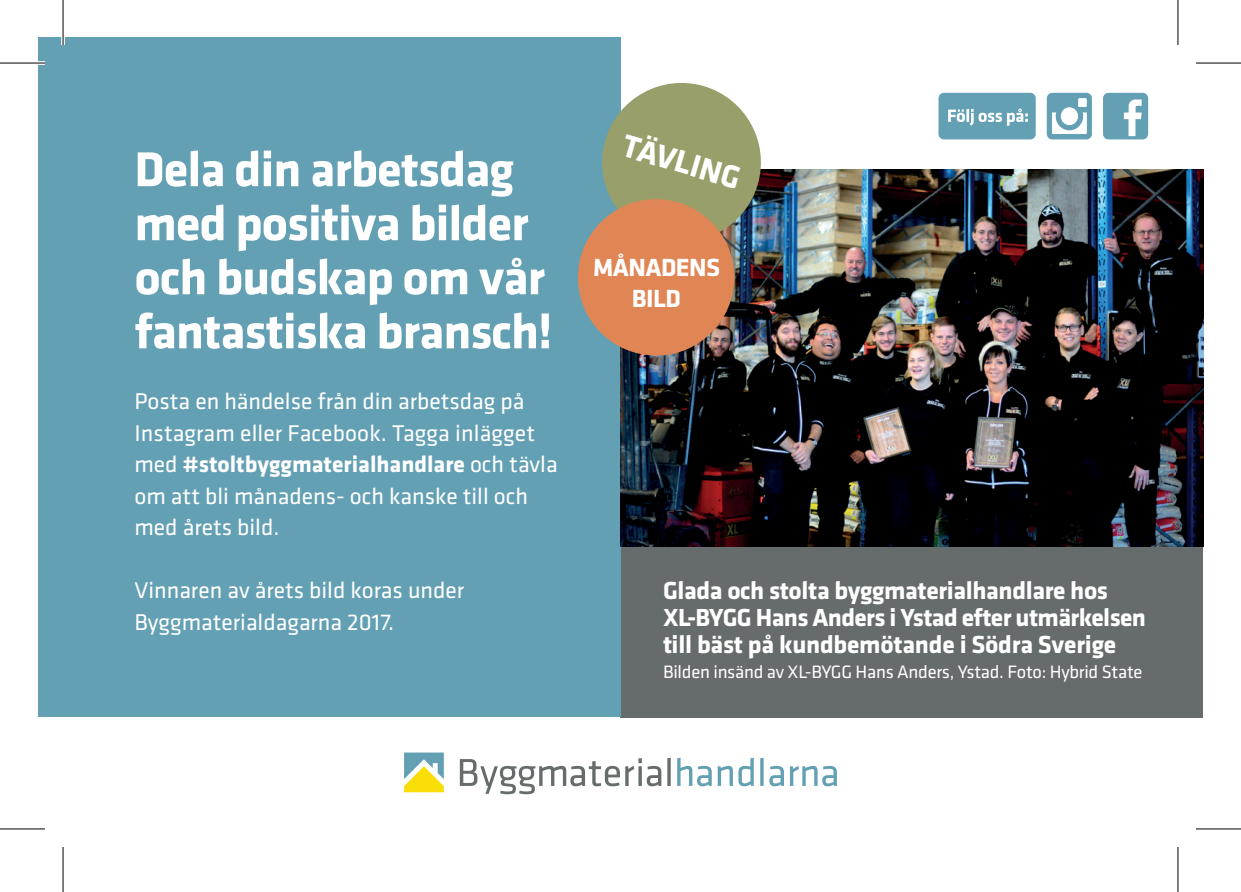
<style>
.page{position:relative;width:1241px;height:892px;background:#fff}
.page>*{position:absolute;margin:0;border:0;box-sizing:border-box;transform-origin:0 0}
.t1{font:700 50.7px/54px "Klavika";letter-spacing:-.02em;color:#fff}
.t2{font:700 32.7px "Klavika";color:#fff}
.t3{font:700 25.8px/30.6px "Klavika";letter-spacing:-.025em;color:#fff;text-align:center}
.t4{font:700 25.5px/27px "Klavika";letter-spacing:-.015em;color:#fff}
.t5{font:23.7px/31.5px "Klavika";color:#fff}
.t6{font:18.6px "Klavika";letter-spacing:-.015em;color:#fff}
.s1{font-weight:700}
</style>
<div class="page">
<div style="left:620px;top:546px;width:583px;height:171px;background:#666c6c"></div>
<div style="left:37px;top:37px;width:583px;height:680px;background:#64a0b4"></div>
<img style="left:620px;top:169px;width:583px;height:377px">
<svg style="left:1046px;top:93px;width:45px;height:46px"></svg>
<svg style="left:1103px;top:93px;width:44px;height:46px"></svg>
<svg style="left:938px;top:93px;width:97px;height:46px"></svg>
<svg style="left:459px;top:759px;width:160px;height:35px"></svg>
<svg style="left:625px;top:758px;width:36px;height:28px"></svg>
<hr style="left:667px;top:757px;width:3px;height:28px;background:#666c6c">
<svg style="left:677px;top:757px;width:34px;height:29px"></svg>
<svg style="left:717px;top:765px;width:15px;height:20px"></svg>
<svg style="left:738px;top:758px;width:15px;height:28px"></svg>
<hr style="left:760px;top:757px;width:3px;height:28px;background:#64a0b4">
<svg style="left:769px;top:765px;width:14px;height:21px"></svg>
<svg style="left:790px;top:765px;width:46px;height:21px"></svg>
<svg style="left:404px;top:752px;width:39px;height:40px"></svg>
<svg style="left:602px;top:74px;width:167px;height:177px"></svg>
<div style="left:577px;top:199px;width:157px;height:156px;background:#e08655;border-radius:50%"></div>
<svg style="left:37px;top:61px;width:8px;height:4px"></svg>
<svg style="left:0;top:829px;width:45px;height:1px"></svg>
<svg style="left:1196px;top:829px;width:44px;height:1px"></svg>
<hr style="left:61px;top:0;width:4px;height:45px;background:#fff">
<svg style="left:1178px;top:0;width:1px;height:45px"></svg>
<svg style="left:1178px;top:847px;width:1px;height:44px"></svg>
<hr style="left:0;top:62px;width:45px;height:2px;background:#000">
<hr style="left:1195px;top:62px;width:45px;height:2px;background:#000">
<hr style="left:0;top:828px;width:45px;height:1px;background:#000">
<hr style="left:1195px;top:828px;width:45px;height:1px;background:#000">
<hr style="left:62px;top:0;width:2px;height:45px;background:#000">
<hr style="left:62px;top:846px;width:2px;height:45px;background:#000">
<hr style="left:1177px;top:0;width:1px;height:45px;background:#000">
<hr style="left:1177px;top:846px;width:1px;height:45px;background:#000">
<h1 class="t1" style="left:134px;top:143px;width:419px">Dela din arbetsdag med positiva bilder och budskap om vår fantastiska bransch!</h1>
<p class="t5" style="left:134px;top:386px;width:424px">Posta en händelse från din arbetsdag på Instagram eller Facebook. Tagga inlägget med <span class="s1">#stoltbyggmaterialhandlare</span> och tävla om att bli månadens- och kanske till och med årets bild.</p>
<p class="t5" style="left:134px;top:575px;width:331px">Vinnaren av årets bild koras under<br>Byggmaterialdagarna 2017.</p>
<h2 class="t2" style="left:628px;top:128px;width:123px;rotate:16deg">TÄVLING</h2>
<p class="t3" style="left:593px;top:253px;width:129px">MÅNADENS<br>BILD</p>
<p class="t4" style="left:663px;top:577px;width:484px">Glada och stolta byggmaterialhandlare hos<br>XL-BYGG Hans Anders i Ystad efter utmärkelsen till bäst på kundbemötande i Södra Sverige</p>
<p class="t6" style="left:663px;top:661px;width:481px">Bilden insänd av XL-BYGG Hans Anders, Ystad. Foto: Hybrid State</p>
</div>
